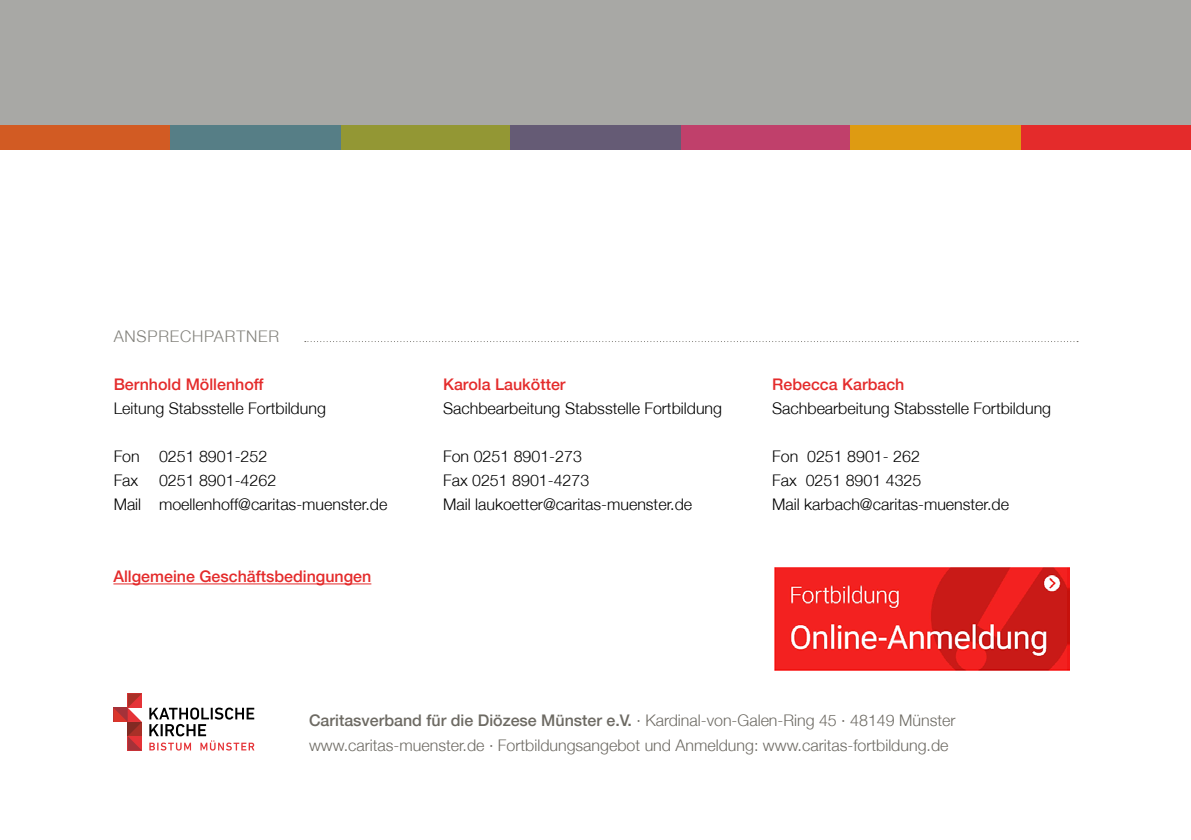
<style>
.page{position:relative;width:1191px;height:840px;background:#fff}
.page>*{position:absolute;margin:0;border:0;box-sizing:border-box;transform-origin:0 0}
.Programmteil_copy{font:300 16px "Helvetica Neue";color:#000}
.t1{font:300 16px "Helvetica Neue";color:#6d6a63}
.Zwischenhead{font:500 16px "Helvetica Neue";color:#e42b2b}
.Programmteil_copy-2{font:500 16px "Helvetica Neue";color:#e42b2b}
.Wörter_in_Großbuchst{font:300 16px "Helvetica Neue";letter-spacing:.05em;color:#81807a}
.s1{font-weight:500}
</style>
<div class="page">
<svg style="left:113px;top:693px;width:29px;height:57px"></svg>
<svg style="left:149px;top:707px;width:105px;height:43px"></svg>
<svg style="left:305px;top:341px;width:773px;height:1px"></svg>
<hr style="left:113px;top:583px;width:258px;height:1px;background:#e42b2b">
<div style="left:0;top:125px;width:170px;height:25px;background:#d25b23"></div>
<div style="left:1020px;top:125px;width:171px;height:25px;background:#e42b2b"></div>
<div style="left:680px;top:125px;width:171px;height:25px;background:#c0406b"></div>
<div style="left:340px;top:125px;width:170px;height:25px;background:#939734"></div>
<div style="left:510px;top:125px;width:170px;height:25px;background:#655b75"></div>
<div style="left:851px;top:125px;width:170px;height:25px;background:#de9b12"></div>
<div style="left:170px;top:125px;width:170px;height:25px;background:#567e86"></div>
<div style="left:0;top:0;width:1191px;height:125px;background:#a8a8a5"></div>
<img style="left:774px;top:567px;width:296px;height:104px">
<p class="Wörter_in_Großbuchst" style="left:114px;top:326px;width:167px">ANSPRECHPARTNER</p>
<p class="Zwischenhead" style="left:114px;top:374px;width:151px">Bernhold Möllenhoff</p>
<p class="Programmteil_copy" style="left:114px;top:398px;width:214px">Leitung Stabsstelle Fortbildung</p>
<p class="Programmteil_copy" style="left:114px;top:446px;width:155px">Fon 0251 8901-252</p>
<p class="Programmteil_copy" style="left:114px;top:470px;width:26px">Fax</p>
<p class="Programmteil_copy" style="left:159px;top:470px;width:119px">0251 8901-4262</p>
<p class="Programmteil_copy" style="left:114px;top:494px;width:275px">Mail moellenhoff@caritas-muenster.de</p>
<p class="Zwischenhead" style="left:113px;top:566px;width:259px">Allgemeine Geschäftsbedingungen</p>
<p class="Programmteil_copy-2" style="left:443px;top:374px;width:124px">Karola Laukötter</p>
<p class="Programmteil_copy" style="left:443px;top:398px;width:280px">Sachbearbeitung Stabsstelle Fortbildung</p>
<p class="Programmteil_copy" style="left:443px;top:446px;width:140px">Fon 0251 8901-273</p>
<p class="Programmteil_copy" style="left:443px;top:470px;width:148px">Fax 0251 8901-4273</p>
<p class="Programmteil_copy" style="left:443px;top:494px;width:250px">Mail laukoetter@caritas-muenster.de</p>
<p class="Programmteil_copy-2" style="left:772px;top:374px;width:134px">Rebecca Karbach</p>
<p class="Programmteil_copy" style="left:772px;top:398px;width:280px">Sachbearbeitung Stabsstelle Fortbildung</p>
<p class="Programmteil_copy" style="left:772px;top:446px;width:149px">Fon 0251 8901- 262</p>
<p class="Programmteil_copy" style="left:772px;top:470px;width:151px">Fax 0251 8901 4325</p>
<p class="Programmteil_copy" style="left:772px;top:494px;width:238px">Mail karbach@caritas-muenster.de</p>
<p class="t1" style="left:309px;top:710px;width:648px"><span class="s1">Caritasverband für die Diözese Münster e.V.</span> · Kardinal-von-Galen-Ring 45 · 48149 Münster</p>
<p class="t1" style="left:309px;top:734px;width:641px">www.caritas-muenster.de · Fortbildungsangebot und Anmeldung: www.caritas-fortbildung.de</p>
</div>
